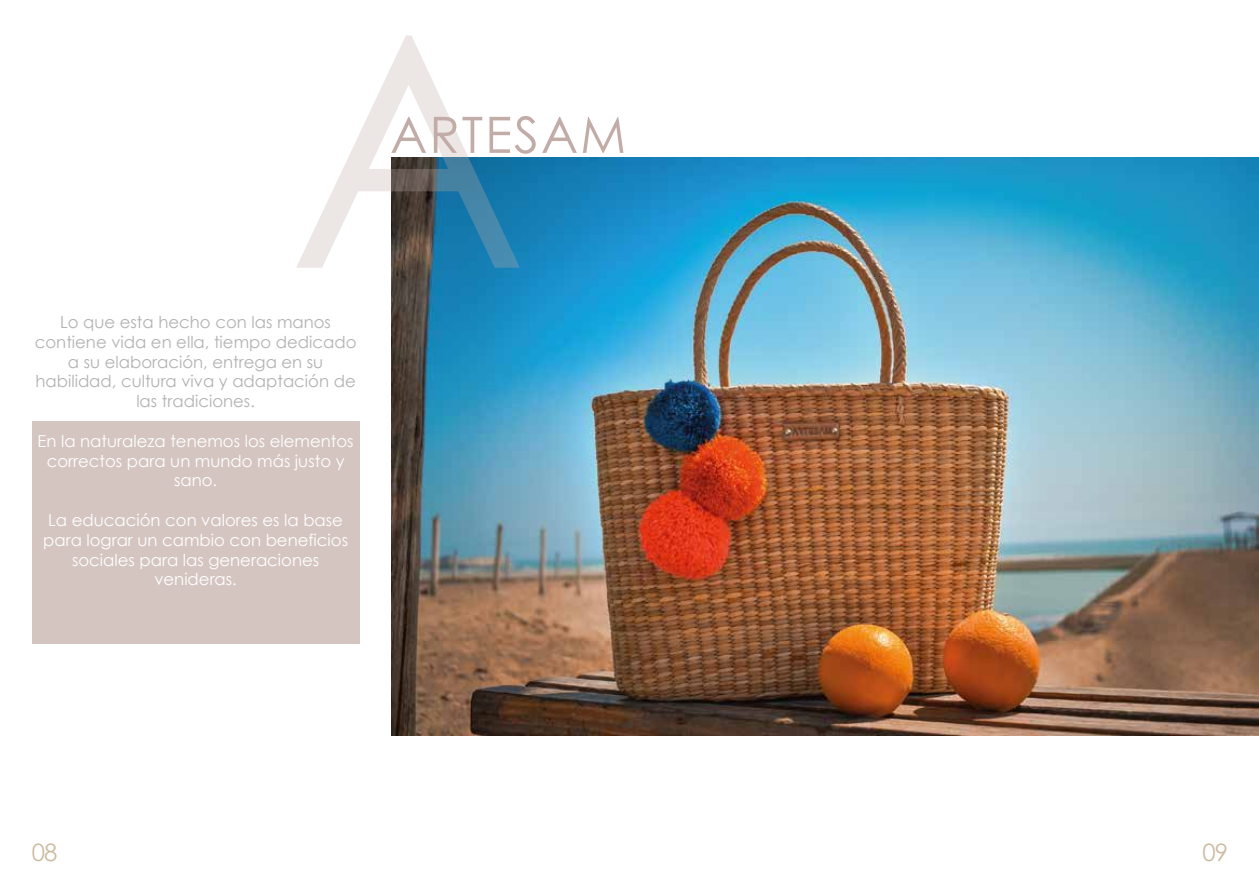
<style>
.page{position:relative;width:1259px;height:893px;background:#fff}
.page>*{position:absolute;margin:0;border:0;box-sizing:border-box;transform-origin:0 0}
.t1{font:50.1px "Century Gothic";letter-spacing:.04em;color:#c2aca7}
.t2{font:24px "Century Gothic";color:#cbbba0}
.t3{font:16.5px/19.8px "Century Gothic";color:#fff;text-align:center}
.t4{font:16.5px/19.8px "Century Gothic";color:#b3b2b2;text-align:center}
</style>
<div class="page">
<img style="left:391px;top:157px;width:868px;height:579px">
<div style="left:32px;top:421px;width:327px;height:223px;background:#d4c5c1"></div>
<svg style="left:296px;top:36px;width:224px;height:232px"></svg>
<h1 class="t1" style="left:390px;top:100px;width:237px">ARTESAM</h1>
<p class="t4" style="left:35px;top:312px;width:323px">Lo que esta hecho con las manos contiene vida en ella, tiempo dedicado a su elaboración, entrega en su habilidad, cultura viva y adaptación de las tradiciones.</p>
<p class="t3" style="left:38px;top:431px;width:317px">En la naturaleza tenemos los elementos correctos para un mundo más justo y sano.</p>
<p class="t3" style="left:43px;top:510px;width:306px">La educación con valores es la base para lograr un cambio con beneficios sociales para las generaciones venideras.</p>
<h2 class="t2" style="left:32px;top:836px;width:27px">08</h2>
<h2 class="t2" style="left:1202px;top:836px;width:27px">09</h2>
</div>
